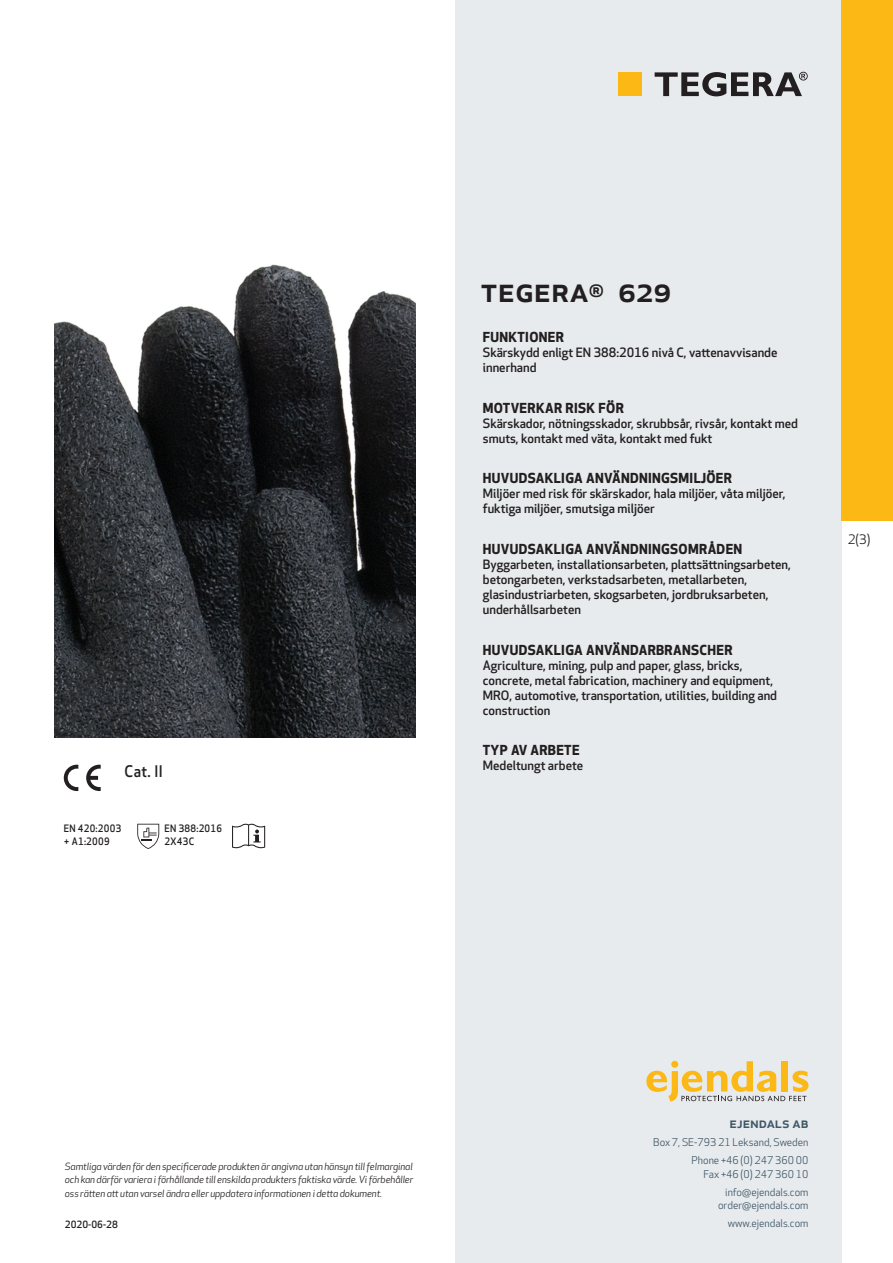
<style>
.page{position:relative;width:893px;height:1263px;background:#fff}
.page>*{position:absolute;margin:0;border:0;box-sizing:border-box;transform-origin:0 0}
.prodname{font:500 34.5px "Apex New";color:#231f20}
.Artikel{font:500 15.6px "Apex New";color:#231f20;scale:.95 1}
.t1{font:500 15px "Apex New";color:#405968}
.Funktion_body{font:700 13.5px "Apex New";letter-spacing:.025em;color:#231f20}
.t2{font:12.75px "Apex New";color:#231f20}
.Funktion_body-2{font:500 12.6px/15px "Apex New";color:#231f20}
.t3{font:10.5px/18px "Apex New";color:#405968;text-align:right}
.Artikel-2{font:500 10.05px/13.5px "Apex New";letter-spacing:.025em;color:#231f20;scale:.95 1}
.t4{font:italic 9.75px/13.5px "Apex New";letter-spacing:-.01em;color:#231f20;text-align:justify}
.Sidfot_datum{font:500 9.75px "Apex New";color:#231f20}
</style>
<div class="page">
<div style="left:455px;top:0;width:387px;height:1263px;background:#e8ebee"></div>
<svg style="left:646px;top:1061px;width:162px;height:40px"></svg>
<div style="left:842px;top:0;width:51px;height:520px;background:#fcb814"></div>
<div style="left:618px;top:72px;width:24px;height:24px;background:#fcb814"></div>
<svg style="left:655px;top:72px;width:153px;height:24px"></svg>
<svg style="left:86px;top:765px;width:15px;height:26px"></svg>
<svg style="left:64px;top:765px;width:14px;height:26px"></svg>
<svg style="left:137px;top:824px;width:22px;height:25px"></svg>
<svg style="left:232px;top:824px;width:33px;height:24px"></svg>
<img style="left:54px;top:264px;width:361px;height:474px">
<p class="Artikel" style="left:125px;top:761px;width:42px">Cat. II</p>
<p class="Artikel-2" style="left:64px;top:821px;width:62px">EN 420:2003 + A1:2009</p>
<p class="Artikel-2" style="left:165px;top:821px;width:62px">EN 388:2016<br>2X43C</p>
<p class="prodname" style="left:480px;top:266px;width:193px">TEGERA<sup>®</sup> 629</p>
<p class="Funktion_body" style="left:483px;top:327px;width:83px">FUNKTIONER</p>
<p class="Funktion_body-2" style="left:483px;top:345px;width:296px">Skärskydd enligt EN 388:2016 nivå C, vattenavvisande innerhand</p>
<p class="Funktion_body" style="left:483px;top:398px;width:142px">MOTVERKAR RISK FÖR</p>
<p class="Funktion_body-2" style="left:483px;top:415px;width:317px">Skärskador, nötningsskador, skrubbsår, rivsår, kontakt med smuts, kontakt med väta, kontakt med fukt</p>
<p class="Funktion_body" style="left:483px;top:468px;width:251px">HUVUDSAKLIGA ANVÄNDNINGSMILJÖER</p>
<p class="Funktion_body-2" style="left:483px;top:486px;width:304px">Miljöer med risk för skärskador, hala miljöer, våta miljöer, fuktiga miljöer, smutsiga miljöer</p>
<p class="Funktion_body" style="left:483px;top:539px;width:261px">HUVUDSAKLIGA ANVÄNDNINGSOMRÅDEN</p>
<p class="Funktion_body-2" style="left:483px;top:556px;width:310px">Byggarbeten, installationsarbeten, plattsättningsarbeten, betongarbeten, verkstadsarbeten, metallarbeten, glasindustriarbeten, skogsarbeten, jordbruksarbeten, underhållsarbeten</p>
<p class="Funktion_body" style="left:483px;top:640px;width:251px">HUVUDSAKLIGA ANVÄNDARBRANSCHER</p>
<p class="Funktion_body-2" style="left:483px;top:657px;width:296px">Agriculture, mining, pulp and paper, glass, bricks, concrete, metal fabrication, machinery and equipment, MRO, automotive, transportation, utilities, building and construction</p>
<p class="Funktion_body" style="left:483px;top:740px;width:98px">TYP AV ARBETE</p>
<p class="Funktion_body-2" style="left:483px;top:758px;width:102px">Medeltungt arbete</p>
<p class="t2" style="left:848px;top:531px;width:24px">2(3)</p>
<p class="t4" style="left:65px;top:1159px;width:350px">Samtliga värden för den specificerade produkten är angivna utan hänsyn till felmarginal och kan därför variera i förhållande till enskilda produkters faktiska värde. Vi förbehåller oss rätten att utan varsel ändra eller uppdatera informationen i detta dokument.</p>
<p class="Sidfot_datum" style="left:65px;top:1218px;width:54px">2020-06-28</p>
<p class="t1" style="left:729px;top:1113px;width:80px">ejendals ab</p>
<p class="t3" style="left:653px;top:1133px;width:157px">Box 7, SE-793 21 Leksand, Sweden<br>Phone +46 (0) 247 360 00</p>
<p class="t3" style="left:703px;top:1165px;width:107px">Fax +46 (0) 247 360 10 info@ejendals.com</p>
<p class="t3" style="left:718px;top:1196px;width:92px">order@ejendals.com</p>
<p class="t3" style="left:728px;top:1215px;width:82px">www.ejendals.com</p>
</div>
